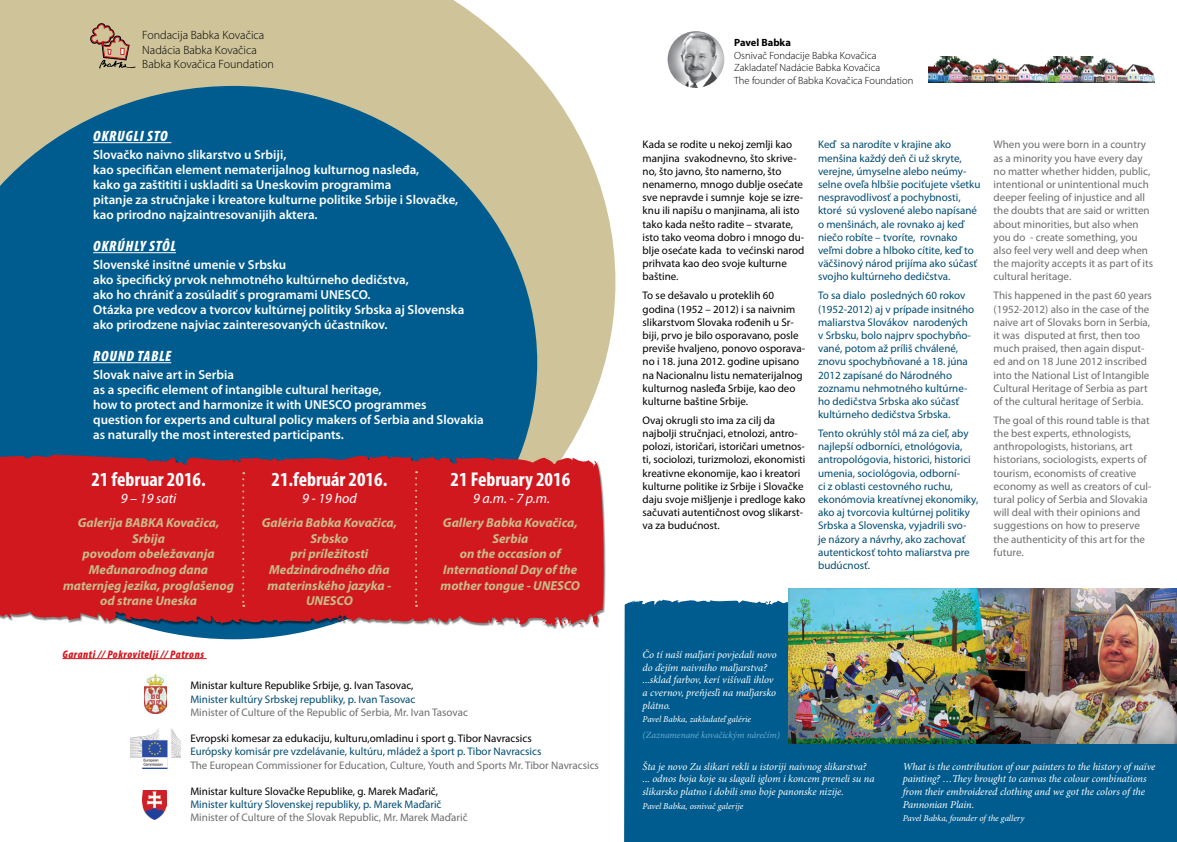
<style>
.page{position:relative;width:1177px;height:842px;background:#fff}
.page>*{position:absolute;margin:0;border:0;box-sizing:border-box;transform-origin:0 0}
.t1{font:700 condensed 20px "Myriad Pro";color:#fff}
.t2{font:italic 900 condensed 15px "Myriad Pro";letter-spacing:.05em;color:#fff}
.t3{font:italic 14px "Myriad Pro";color:#fff}
.t4{font:600 13px/15px "Myriad Pro";color:#fff}
.t5{font:italic 700 13px/15.6px "Myriad Pro";color:#c7bc8b;text-align:center}
.t6{font:300 12px/14.4px "Myriad Pro";color:#000}
.t7{font:11px/13.2px "Myriad Pro";color:#004c73}
.t8{font:11px/13.2px "Myriad Pro";color:#6d6e71}
.t9{font:11px/13.2px "Myriad Pro";color:#000}
.t10{font:italic 900 condensed 11px "Myriad Pro";letter-spacing:.05em;color:#d2181f}
.t11{font:italic 10.5px/12.6px "Minion Pro";letter-spacing:-.01em;color:#fff}
.t12{font:300 10.5px/12.6px "Myriad Pro";color:#000}
.t13{font:700 10.5px "Myriad Pro";color:#000}
.t14{font:italic 9.5px "Minion Pro";letter-spacing:-.005em;color:#6baed5}
.t15{font:italic 9px "Minion Pro";letter-spacing:-.005em;color:#fff}
</style>
<div class="page">
<svg style="left:0;top:0;width:615px;height:629px;fill:#cec399"></svg>
<div style="left:624px;top:599px;width:552px;height:243px;background:#005c8e"></div>
<svg style="left:0;top:86px;width:537px;height:553px;background:#1f6c91"></svg>
<svg style="left:0;top:454px;width:605px;height:174px;background:#ca222a"></svg>
<svg style="left:89px;top:23px;width:46px;height:46px;background:#b89e7e"></svg>
<hr style="left:93px;top:142px;width:78px;height:1px;background:#fff">
<hr style="left:93px;top:252px;width:83px;height:1px;background:#fff">
<hr style="left:93px;top:362px;width:78px;height:1px;background:#fff">
<svg style="left:242px;top:472px;width:2px;height:135px"></svg>
<svg style="left:415px;top:471px;width:2px;height:136px"></svg>
<img style="left:143px;top:790px;width:23px;height:29px">
<img style="left:145px;top:674px;width:21px;height:39px">
<img style="left:130px;top:728px;width:51px;height:41px">
<img style="left:788px;top:589px;width:388px;height:154px">
<img style="left:667px;top:31px;width:57px;height:57px;border-radius:28px">
<img style="left:928px;top:56px;width:226px;height:27px">
<hr style="left:62px;top:658px;width:145px;height:1px;background:#d2181f">
<p class="t6" style="left:142px;top:28px;width:133px">Fondacija Babka Kovačica<br>Nadácia Babka Kovačica<br>Babka Kovačica Foundation</p>
<h2 class="t2" style="left:93px;top:127px;width:76px">OKRUGLI STO</h2>
<p class="t4" style="left:93px;top:147px;width:366px">Slovačko naivno slikarstvo u Srbiji,<br>kao specifičan element nematerijalnog kulturnog nasleđa,<br>kako ga zaštititi i uskladiti sa Uneskovim programima<br>pitanje za stručnjake i kreatore kulturne politike Srbije i Slovačke, kao prirodno najzaintresovanijih aktera.</p>
<h2 class="t2" style="left:93px;top:237px;width:84px">OKRÚHLY STÔL</h2>
<p class="t4" style="left:93px;top:257px;width:372px">Slovenské insitné umenie v Srbsku<br>ako špecifický prvok nehmotného kultúrneho dedičstva,<br>ako ho chrániť a zosúladiť s programami UNESCO.<br>Otázka pre vedcov a tvorcov kultúrnej politiky Srbska aj Slovenska ako prirodzene najviac zainteresovaných účastníkov.</p>
<h2 class="t2" style="left:93px;top:347px;width:80px">ROUND TABLE</h2>
<p class="t4" style="left:93px;top:367px;width:392px">Slovak naive art in Serbia<br>as a specific element of intangible cultural heritage,<br>how to protect and harmonize it with UNESCO programmes<br>question for experts and cultural policy makers of Serbia and Slovakia as naturally the most interested participants.</p>
<h1 class="t1" style="left:91px;top:467px;width:116px">21 februar 2016.</h1>
<p class="t3" style="left:121px;top:490px;width:57px">9 – 19 sati</p>
<p class="t5" style="left:63px;top:514px;width:172px">Galerija BABKA Kovačica,<br>Srbija<br>povodom obeležavanja<br>Međunarodnog dana maternjeg jezika, proglašenog od strane Uneska</p>
<h1 class="t1" style="left:271px;top:467px;width:117px">21.február 2016.</h1>
<p class="t3" style="left:302px;top:490px;width:56px">9 - 19 hod</p>
<p class="t5" style="left:262px;top:514px;width:137px">Galéria Babka Kovačica,<br>Srbsko<br>pri príležitosti<br>Medzinárodného dňa materinského jazyka -<br>UNESCO</p>
<h1 class="t1" style="left:450px;top:467px;width:121px">21 February 2016</h1>
<p class="t3" style="left:473px;top:490px;width:79px">9 a.m. - 7 p.m.</p>
<p class="t5" style="left:440px;top:514px;width:141px">Gallery Babka Kovačica,<br>Serbia<br>on the occasion of<br>International Day of the mother tongue - UNESCO</p>
<p class="t10" style="left:62px;top:647px;width:143px">Garanti // Pokrovitelji // Patrons</p>
<p class="t9" style="left:190px;top:679px;width:225px">Ministar kulture Republike Srbije, g. Ivan Tasovac,</p>
<p class="t7" style="left:190px;top:692px;width:227px">Minister kultúry Srbskej republiky, p. Ivan Tasovac</p>
<p class="t8" style="left:190px;top:705px;width:279px">Minister of Culture of the Republic of Serbia, Mr. Ivan Tasovac</p>
<p class="t9" style="left:190px;top:732px;width:343px">Evropski komesar za edukaciju, kulturu,omladinu i sport g. Tibor Navracsics</p>
<p class="t7" style="left:190px;top:745px;width:352px">Európsky komisár pre vzdelávanie, kultúru, mládež a šport p. Tibor Navracsics</p>
<p class="t8" style="left:190px;top:758px;width:410px">The European Commissioner for Education, Culture, Youth and Sports Mr. Tibor Navracsics</p>
<p class="t9" style="left:190px;top:785px;width:249px">Ministar kulture Slovačke Republike, g. Marek Maďarič,</p>
<p class="t7" style="left:190px;top:798px;width:253px">Minister kultúry Slovenskej republiky, p. Marek Maďarič</p>
<p class="t8" style="left:190px;top:811px;width:279px">Minister of Culture of the Slovak Republic, Mr. Marek Maďarič</p>
<p class="t13" style="left:734px;top:36px;width:58px">Pavel Babka</p>
<p class="t12" style="left:734px;top:49px;width:181px">Osnivač Fondacije Babka Kovačica<br>Zakladateľ Nadácie Babka Kovačica<br>The founder of Babka Kovačica Foundation</p>
<p class="t9" style="left:642px;top:138px;width:163px">Kada se rodite u nekoj zemlji kao manjina svakodnevno, što skrive&shy;no, što javno, što namerno, što nenamerno, mnogo dublje osećate sve nepravde i sumnje koje se izre&shy;knu ili napišu o manjinama, ali isto tako kada nešto radite – stvarate, isto tako veoma dobro i mnogo du&shy;blje osećate kada to većinski narod prihvata kao deo svoje kulturne baštine.</p>
<p class="t9" style="left:642px;top:289px;width:164px">To se dešavalo u proteklih 60 godina (1952 – 2012) i sa naivnim slikarstvom Slovaka rođenih u Sr&shy;biji, prvo je bilo osporavano, posle previše hvaljeno, ponovo osporava&shy;no i 18. juna 2012. godine upisano na Nacionalnu listu nematerijalnog kulturnog nasleđa Srbije, kao deo kulturne baštine Srbije.</p>
<p class="t9" style="left:642px;top:413px;width:165px">Ovaj okrugli sto ima za cilj da najbolji stručnjaci, etnolozi, antro&shy;polozi, istoričari, istoričari umetnos&shy;ti, sociolozi, turizmolozi, ekonomisti kreativne ekonomije, kao i kreatori kulturne politike iz Srbije i Slovačke daju svoje mišljenje i predloge kako sačuvati autentičnost ovog slikarst&shy;va za budućnost.</p>
<p class="t7" style="left:818px;top:138px;width:164px">Keď sa narodíte v krajine ako menšina každý deň či už skryte, verejne, úmyselne alebo neúmy&shy;selne oveľa hlbšie pociťujete všetku nespravodlivosť a pochybnosti, ktoré sú vyslovené alebo napísané o menšinách, ale rovnako aj keď niečo robíte – tvoríte, rovnako veľmi dobre a hlboko cítite, keď to väčšinový národ prijíma ako súčasť svojho kultúrneho dedičstva.</p>
<p class="t7" style="left:818px;top:289px;width:158px">To sa dialo posledných 60 rokov (1952-2012) aj v prípade insitného maliarstva Slovákov narodených v Srbsku, bolo najprv spochybňo&shy;vané, potom až príliš chválené, znovu spochybňované a 18. júna<br>2012 zapísané do Národného zoznamu nehmotného kultúrne&shy;ho dedičstva Srbska ako súčasť kultúrneho dedičstva Srbska.</p>
<p class="t7" style="left:818px;top:427px;width:162px">Tento okrúhly stôl má za cieľ, aby najlepší odborníci, etnológovia, antropológovia, historici, historici umenia, sociológovia, odborní-<br>ci z oblasti cestovného ruchu, ekonómovia kreatívnej ekonomiky, ako aj tvorcovia kultúrnej politiky<br>Srbska a Slovenska, vyjadrili svo-<br>je názory a návrhy, ako zachovať autentickosť tohto maliarstva pre budúcnosť.</p>
<p class="t8" style="left:993px;top:138px;width:161px">When you were born in a country as a minority you have every day no matter whether hidden, public, intentional or unintentional much deeper feeling of injustice and all the doubts that are said or written about minorities, but also when you do - create something, you also feel very well and deep when the majority accepts it as part of its cultural heritage.</p>
<p class="t8" style="left:993px;top:289px;width:160px">This happened in the past 60 years (1952-2012) also in the case of the naive art of Slovaks born in Serbia, it was disputed at first, then too much praised, then again disput&shy;ed and on 18 June 2012 inscribed into the National List of Intangible Cultural Heritage of Serbia as part of the cultural heritage of Serbia.</p>
<p class="t8" style="left:993px;top:413px;width:159px">The goal of this round table is that the best experts, ethnologists, anthropologists, historians, art historians, sociologists, experts of tourism, economists of creative economy as well as creators of cul&shy;tural policy of Serbia and Slovakia will deal with their opinions and suggestions on how to preserve the authenticity of this art for the future.</p>
<p class="t11" style="left:642px;top:648px;width:136px">Čo tí naší maľjari povjedali novo do ďejím naivniho maľjarstva? ...sklad farbov, kerí višívaľi ihlov a cvernov, preňjesľi na maľjarsko plátno.</p>
<p class="t15" style="left:642px;top:713px;width:110px">Pavel Babka, zakladateľ galérie</p>
<p class="t11" style="left:642px;top:760px;width:233px">Šta je novo Zu slikari rekli u istoriji naivnog slikarstva? ... odnos boja koje su slagali iglom i koncem preneli su na slikarsko platno i dobili smo boje panonske nizije.</p>
<p class="t15" style="left:642px;top:800px;width:102px">Pavel Babka, osnivač galerije</p>
<p class="t14" style="left:642px;top:729px;width:139px">(Zaznamenané kovačickým nárečím)</p>
<p class="t11" style="left:902px;top:760px;width:254px">What is the contribution of our painters to the history of naïve painting? …They brought to canvas the colour combinations from their embroidered clothing and we got the colors of the Pannonian Plain.</p>
<p class="t15" style="left:902px;top:812px;width:123px">Pavel Babka, founder of the gallery</p>
</div>
